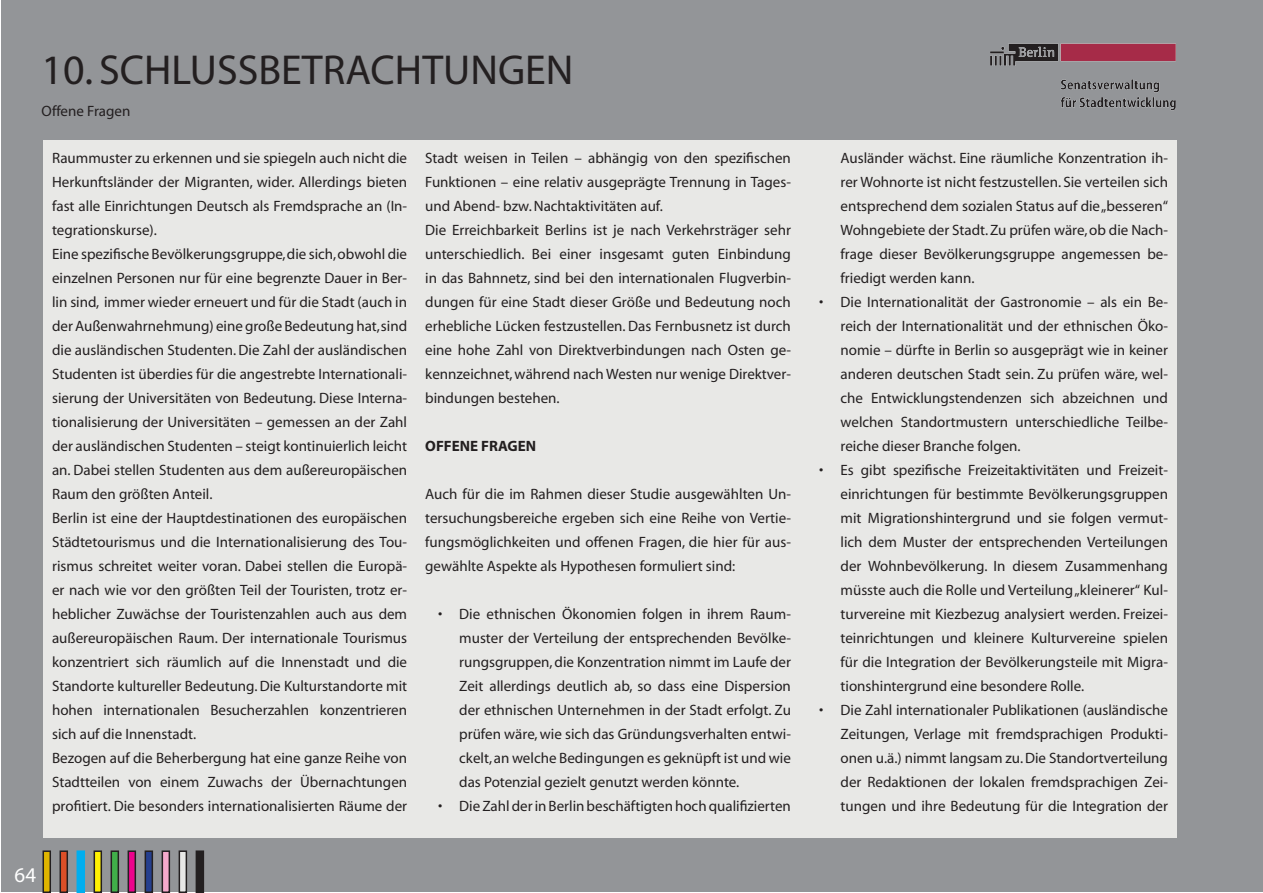
<style>
.page{position:relative;width:1263px;height:893px;background:#fff}
.page>*{position:absolute;margin:0;border:0;box-sizing:border-box;transform-origin:0 0}
.ÜInhalt_Kopie{font:42px "Myriad";color:#231f20}
.t1{font:21px "Myriad";color:#fff}
.Text_normal{font:15px/24px "Myriad";color:#231f20;text-align:justify}
.Aufzählung_Text{font:15px/24px "Myriad";color:#231f20;text-align:justify}
.ÜInhalt_Ebene2{font:700 15px "Myriad";color:#231f20}
.Überschrift_Untersch{font:15px "Myriad";color:#231f20}
</style>
<div class="page">
<div style="left:1px;top:1px;width:1261px;height:891px;background:#939598"></div>
<div style="left:43px;top:140px;width:1134px;height:698px;background:#e8e8e6"></div>
<div style="left:43px;top:851px;width:7px;height:41px;background:#dfb400"></div>
<div style="left:43px;top:850px;width:8px;height:43px;border:2px solid #231f20"></div>
<div style="left:60px;top:851px;width:7px;height:41px;background:#dc4f27"></div>
<div style="left:60px;top:850px;width:8px;height:43px;border:2px solid #231f20"></div>
<div style="left:77px;top:851px;width:7px;height:41px;background:#00aeef"></div>
<div style="left:77px;top:850px;width:8px;height:43px;border:2px solid #00aeef"></div>
<div style="left:94px;top:851px;width:7px;height:41px;background:#fff101"></div>
<div style="left:94px;top:850px;width:8px;height:43px;border:2px solid #231f20"></div>
<div style="left:111px;top:851px;width:7px;height:41px;background:#40ae49"></div>
<div style="left:111px;top:850px;width:8px;height:43px;border:2px solid #231f20"></div>
<div style="left:128px;top:851px;width:7px;height:41px;background:#ed028c"></div>
<div style="left:128px;top:850px;width:8px;height:43px;border:2px solid #231f20"></div>
<div style="left:145px;top:851px;width:7px;height:41px;background:#253f8e"></div>
<div style="left:145px;top:850px;width:8px;height:43px;border:2px solid #231f20"></div>
<div style="left:162px;top:851px;width:7px;height:41px;background:#f5a9cb"></div>
<div style="left:162px;top:850px;width:8px;height:43px;border:2px solid #231f20"></div>
<div style="left:179px;top:851px;width:7px;height:41px;background:#e8e8e6"></div>
<div style="left:179px;top:850px;width:8px;height:43px;border:2px solid #231f20"></div>
<div style="left:196px;top:851px;width:7px;height:41px;background:#231f20"></div>
<div style="left:196px;top:850px;width:8px;height:43px;border:2px solid #231f20"></div>
<img style="left:990px;top:43px;width:186px;height:68px">
<p class="ÜInhalt_Kopie" style="left:41px;top:49px;width:102px">1 0. Schlussbe</p>
<p class="ÜInhalt_Kopie" style="left:302px;top:49px;width:46px">trach</p>
<p class="ÜInhalt_Kopie" style="left:422px;top:49px;width:47px">tungen</p>
<p class="Überschrift_Untersch" style="left:41px;top:104px;width:90px">Offene Fragen</p>
<p class="Text_normal" style="left:52px;top:147px;width:357px">Raummuster zu erkennen und sie spiegeln auch nicht die Herkunftsländer der Migranten, wider. Allerdings bieten fast alle Einrichtungen Deutsch als Fremdsprache an (In&shy;tegrationskurse).</p>
<p class="Text_normal" style="left:52px;top:243px;width:357px">Eine spezifische Bevölkerungsgruppe, die sich, obwohl die einzelnen Personen nur für eine begrenzte Dauer in Ber&shy;lin sind, immer wieder erneuert und für die Stadt (auch in der Außenwahrnehmung) eine große Bedeutung hat, sind die ausländischen Studenten. Die Zahl der ausländischen Studenten ist überdies für die angestrebte Internationali&shy;sierung der Universitäten von Bedeutung. Diese Interna&shy;tionalisierung der Universitäten – gemessen an der Zahl der ausländischen Studenten – steigt kontinuierlich leicht an. Dabei stellen Studenten aus dem außereuropäischen Raum den größten Anteil.</p>
<p class="Text_normal" style="left:52px;top:507px;width:357px">Berlin ist eine der Hauptdestinationen des europäischen Städtetourismus und die Internationalisierung des Tou&shy;rismus schreitet weiter voran. Dabei stellen die Europä&shy;er nach wie vor den größten Teil der Touristen, trotz er&shy;heblicher Zuwächse der Touristenzahlen auch aus dem außereuropäischen Raum. Der internationale Tourismus konzentriert sich räumlich auf die Innenstadt und die Standorte kultureller Bedeutung. Die Kulturstandorte mit hohen internationalen Besucherzahlen konzentrieren sich auf die Innenstadt.</p>
<p class="Text_normal" style="left:52px;top:747px;width:357px">Bezogen auf die Beherbergung hat eine ganze Reihe von Stadtteilen von einem Zuwachs der Übernachtungen profitiert. Die besonders internationalisierten Räume der</p>
<p class="Text_normal" style="left:425px;top:147px;width:367px">Stadt weisen in Teilen – abhängig von den spezifischen Funktionen – eine relativ ausgeprägte Trennung in Tages&shy;und Abend- bzw. Nachtaktivitäten auf.</p>
<p class="Text_normal" style="left:425px;top:219px;width:367px">Die Erreichbarkeit Berlins ist je nach Verkehrsträger sehr unterschiedlich. Bei einer insgesamt guten Einbindung in das Bahnnetz, sind bei den internationalen Flugverbin&shy;dungen für eine Stadt dieser Größe und Bedeutung noch erhebliche Lücken festzustellen. Das Fernbusnetz ist durch eine hohe Zahl von Direktverbindungen nach Osten ge&shy;kennzeichnet, während nach Westen nur wenige Direktver&shy;bindungen bestehen.</p>
<p class="ÜInhalt_Ebene2" style="left:425px;top:438px;width:20px">OFFENE</p>
<p class="ÜInhalt_Ebene2" style="left:481px;top:438px;width:18px">FRAGEN</p>
<p class="Text_normal" style="left:425px;top:483px;width:367px">Auch für die im Rahmen dieser Studie ausgewählten Un&shy;tersuchungsbereiche ergeben sich eine Reihe von Vertie&shy;fungsmöglichkeiten und offenen Fragen, die hier für aus&shy;gewählte Aspekte als Hypothesen formuliert sind:</p>
<p class="Aufzählung_Text" style="left:459px;top:603px;width:333px">Die ethnischen Ökonomien folgen in ihrem Raum&shy;muster der Verteilung der entsprechenden Bevölke&shy;rungsgruppen, die Konzentration nimmt im Laufe der Zeit allerdings deutlich ab, so dass eine Dispersion der ethnischen Unternehmen in der Stadt erfolgt. Zu prüfen wäre, wie sich das Gründungsverhalten entwi&shy;ckelt, an welche Bedingungen es geknüpft ist und wie das Potenzial gezielt genutzt werden könnte.</p>
<p class="Aufzählung_Text" style="left:459px;top:795px;width:333px">Die Zahl der in Berlin beschäftigten hoch qualifizierten</p>
<p class="Text_normal" style="left:438px;top:603px;width:6px">•</p>
<p class="Text_normal" style="left:438px;top:795px;width:6px">•</p>
<h2 class="t1" style="left:15px;top:865px;width:23px">64</h2>
<p class="Text_normal" style="left:819px;top:291px;width:6px">•</p>
<p class="Text_normal" style="left:819px;top:459px;width:6px">•</p>
<p class="Text_normal" style="left:819px;top:699px;width:6px">•</p>
<p class="Aufzählung_Text" style="left:840px;top:147px;width:329px">Ausländer wächst. Eine räumliche Konzentration ih&shy;rer Wohnorte ist nicht festzustellen. Sie verteilen sich entsprechend dem sozialen Status auf die „besseren“ Wohngebiete der Stadt. Zu prüfen wäre, ob die Nach&shy;frage dieser Bevölkerungsgruppe angemessen be&shy;friedigt werden kann.</p>
<p class="Aufzählung_Text" style="left:840px;top:291px;width:329px">Die Internationalität der Gastronomie – als ein Be&shy;reich der Internationalität und der ethnischen Öko&shy;nomie – dürfte in Berlin so ausgeprägt wie in keiner anderen deutschen Stadt sein. Zu prüfen wäre, wel&shy;che Entwicklungstendenzen sich abzeichnen und welchen Standortmustern unterschiedliche Teilbe&shy;reiche dieser Branche folgen.</p>
<p class="Aufzählung_Text" style="left:840px;top:459px;width:329px">Es gibt spezifische Freizeitaktivitäten und Freizeit&shy;einrichtungen für bestimmte Bevölkerungsgruppen mit Migrationshintergrund und sie folgen vermut&shy;lich dem Muster der entsprechenden Verteilungen der Wohnbevölkerung. In diesem Zusammenhang müsste auch die Rolle und Verteilung „kleinerer“ Kul&shy;turvereine mit Kiezbezug analysiert werden. Freizei&shy;teinrichtungen und kleinere Kulturvereine spielen für die Integration der Bevölkerungsteile mit Migra&shy;tionshintergrund eine besondere Rolle.</p>
<p class="Aufzählung_Text" style="left:840px;top:699px;width:329px">Die Zahl internationaler Publikationen (ausländische Zeitungen, Verlage mit fremdsprachigen Produkti&shy;onen u.ä.) nimmt langsam zu. Die Standortverteilung der Redaktionen der lokalen fremdsprachigen Zei&shy;tungen und ihre Bedeutung für die Integration der</p>
</div>
